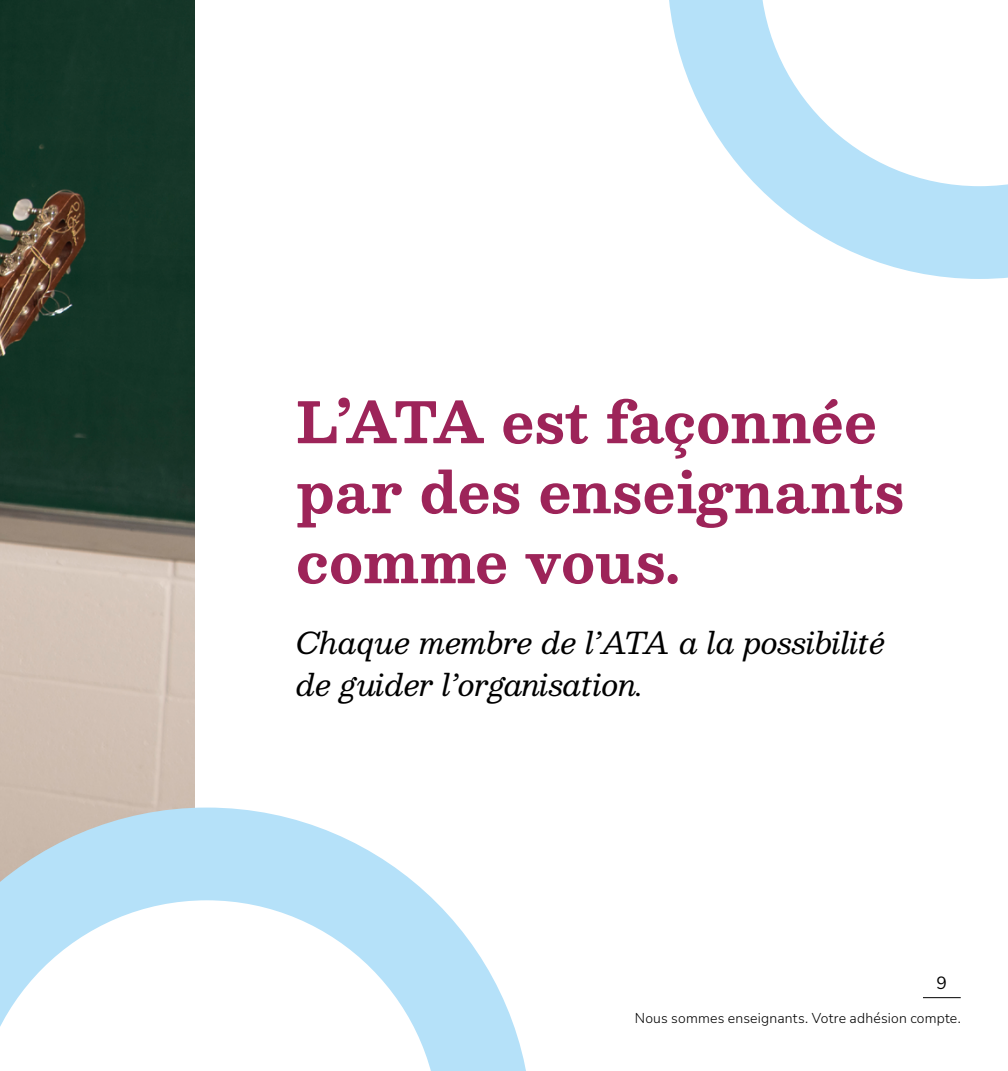
<style>
.page{position:relative;width:1008px;height:1071px;background:#fff}
.page>*{position:absolute;margin:0;border:0;box-sizing:border-box;transform-origin:0 0}
.t1{font:700 56px/70px "Besley";letter-spacing:.005em;color:#9d2459}
.t2{font:italic 29.75px/42px "Besley";color:#000}
.t3{font:17.5px "Nunito Sans";color:#000}
.t4{font:300 14px "Nunito Sans";letter-spacing:.015em;color:#000}
</style>
<div class="page">
<hr style="left:923px;top:997px;width:38px;height:1px;background:#000">
<img style="left:0;top:0;width:195px;height:808px">
<svg style="left:0;top:808px;width:526px;height:263px"></svg>
<svg style="left:669px;top:0;width:339px;height:279px"></svg>
<h1 class="t1" style="left:296px;top:387px;width:610px">L’ATA est façonnée par des enseignants comme vous.</h1>
<p class="t2" style="left:296px;top:622px;width:591px">Chaque membre de l’ATA a la possibilité de guider l’organisation.</p>
<p class="t3" style="left:937px;top:971px;width:12px">9</p>
<p class="t4" style="left:635px;top:1008px;width:327px">Nous sommes enseignants. Votre adhésion compte.</p>
</div>
